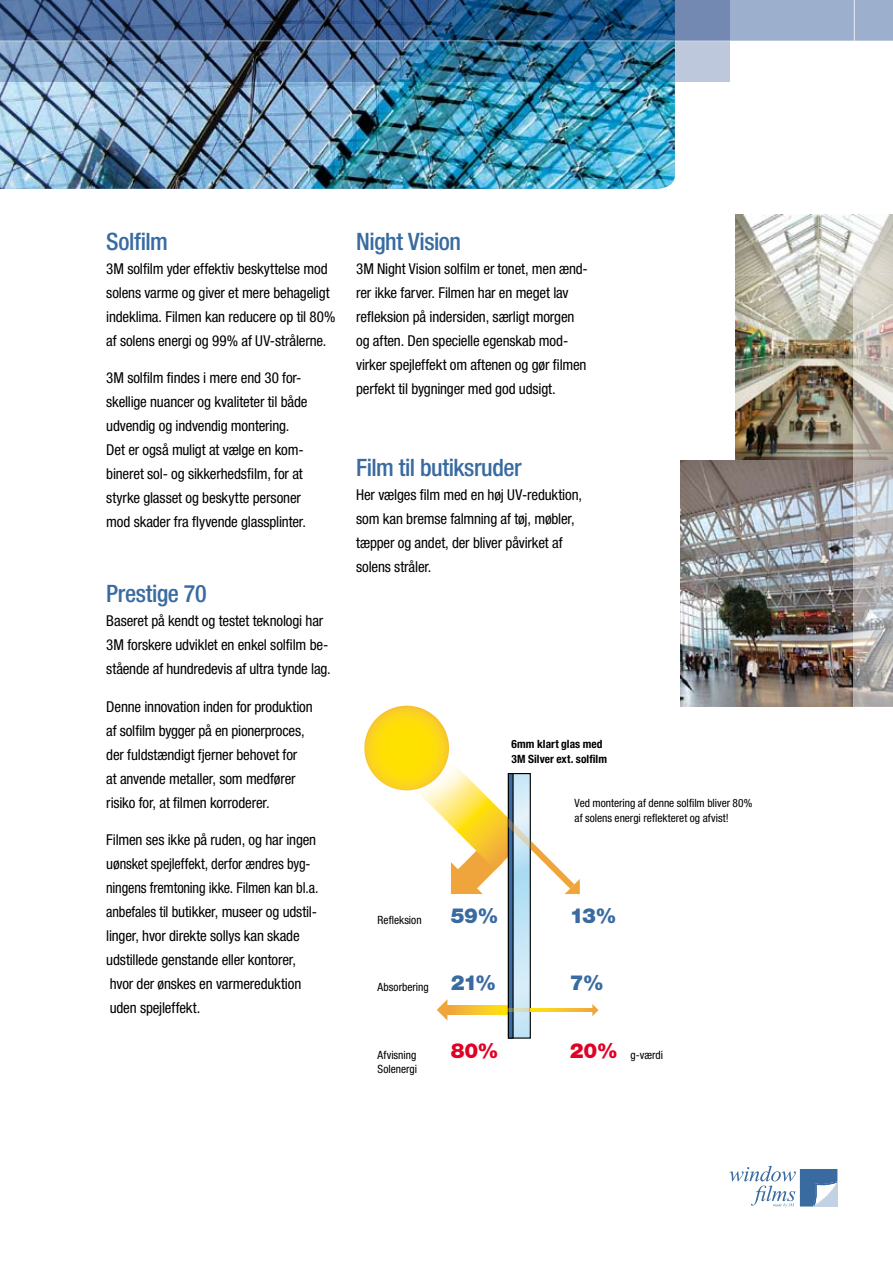
<style>
.page{position:relative;width:893px;height:1263px;background:#fff}
.page>*{position:absolute;margin:0;border:0;box-sizing:border-box;transform-origin:0 0}
.t1{font:500 condensed 24px "Helvetica Neue LT";letter-spacing:-.02em;color:#396ba1}
.t2{font:900 20.7px "Helvetica Neue LT Std";color:#396ba1}
.t3{font:900 20.7px "Helvetica Neue LT Std";color:#e20026}
.t4{font:condensed 15px/24px "Helvetica Neue LT";letter-spacing:-.01em;color:#000}
.t5{font:condensed 11.4px/15px "Helvetica Neue LT";color:#000}
.t6{font:700 condensed 11.4px/14.4px "Helvetica Neue LT";letter-spacing:.005em;color:#000}
</style>
<div class="page">
<img style="left:0;top:82px;width:675px;height:107px">
<img style="left:0;top:41px;width:729px;height:41px">
<svg style="left:0;top:0;width:893px;height:40px;background:#496b96"></svg>
<svg style="left:729px;top:1166px;width:108px;height:41px"></svg>
<hr style="left:854px;top:0;width:1px;height:1074px;background:#fff">
<svg style="left:436px;top:773px;width:144px;height:265px"></svg>
<svg style="left:592px;top:1004px;width:6px;height:12px"></svg>
<svg style="left:531px;top:1008px;width:64px;height:4px"></svg>
<svg style="left:505px;top:1008px;width:26px;height:4px"></svg>
<img style="left:364px;top:705px;width:133px;height:111px">
<svg style="left:364px;top:706px;width:85px;height:84px;background:#fcd912"></svg>
<img style="left:736px;top:214px;width:118px;height:246px">
<img style="left:680px;top:460px;width:174px;height:246px">
<svg style="left:854px;top:214px;width:39px;height:493px;background:#c3bfbb"></svg>
<h1 class="t1" style="left:106px;top:227px;width:63px">Solfilm</h1>
<p class="t4" style="left:106px;top:256px;width:231px">3M solfilm yder effektiv beskyttelse mod solens varme og giver et mere behageligt indeklima. Filmen kan reducere op til 80% af solens energi og 99% af UV-strålerne.</p>
<p class="t4" style="left:106px;top:366px;width:203px">3M solfilm findes i mere end 30 for&shy;skellige nuancer og kvaliteter til både udvendig og indvendig montering.<br>Det er også muligt at vælge en kom&shy;bineret sol- og sikkerhedsfilm, for at styrke glasset og beskytte personer mod skader fra flyvende glassplinter.</p>
<h1 class="t1" style="left:106px;top:580px;width:102px">Prestige 70</h1>
<p class="t4" style="left:106px;top:609px;width:226px">Baseret på kendt og testet teknologi har<br>3M forskere udviklet en enkel solfilm be&shy;stående af hundredevis af ultra tynde lag.</p>
<p class="t4" style="left:106px;top:694px;width:208px">Denne innovation inden for produktion af solfilm bygger på en pionerproces, der fuldstændigt fjerner behovet for<br>at anvende metaller, som medfører risiko for, at filmen korroderer.</p>
<p class="t4" style="left:106px;top:828px;width:214px">Filmen ses ikke på ruden, og har ingen uønsket spejleffekt, derfor ændres byg&shy;ningens fremtoning ikke. Filmen kan bl.a. anbefales til butikker, museer og udstil&shy;linger, hvor direkte sollys kan skade udstillede genstande eller kontorer, hvor der ønskes en varmereduktion uden spejleffekt.</p>
<h1 class="t1" style="left:356px;top:227px;width:106px">Night Vision</h1>
<p class="t4" style="left:356px;top:256px;width:233px">3M Night Vision solfilm er tonet, men ænd&shy;rer ikke farver. Filmen har en meget lav refleksion på indersiden, særligt morgen og aften. Den specielle egenskab mod&shy;virker spejleffekt om aftenen og gør filmen perfekt til bygninger med god udsigt.</p>
<h1 class="t1" style="left:356px;top:453px;width:167px">Film til butiksruder</h1>
<p class="t4" style="left:356px;top:482px;width:227px">Her vælges film med en høj UV-reduktion, som kan bremse falmning af tøj, møbler, tæpper og andet, der bliver påvirket af solens stråler.</p>
<p class="t6" style="left:512px;top:737px;width:97px">6mm klart glas med<br>3M Silver ext. solfilm</p>
<p class="t5" style="left:575px;top:796px;width:179px">Ved montering af denne solfilm bliver 80% af solens energi reflekteret og afvist!</p>
<p class="t5" style="left:378px;top:912px;width:46px">Refleksion</p>
<p class="t5" style="left:378px;top:980px;width:53px">Absorbering</p>
<h2 class="t2" style="left:451px;top:903px;width:49px">59%</h2>
<h2 class="t2" style="left:570px;top:903px;width:48px">13%</h2>
<h2 class="t2" style="left:451px;top:970px;width:47px">21%</h2>
<h2 class="t2" style="left:570px;top:970px;width:36px">7%</h2>
<h2 class="t3" style="left:451px;top:1038px;width:49px">80%</h2>
<h2 class="t3" style="left:570px;top:1038px;width:50px">20%</h2>
<p class="t5" style="left:378px;top:1048px;width:41px;line-height:14.4px">Afvisning<br>Solenergi</p>
<p class="t5" style="left:631px;top:1047px;width:34px">g-værdi</p>
</div>
